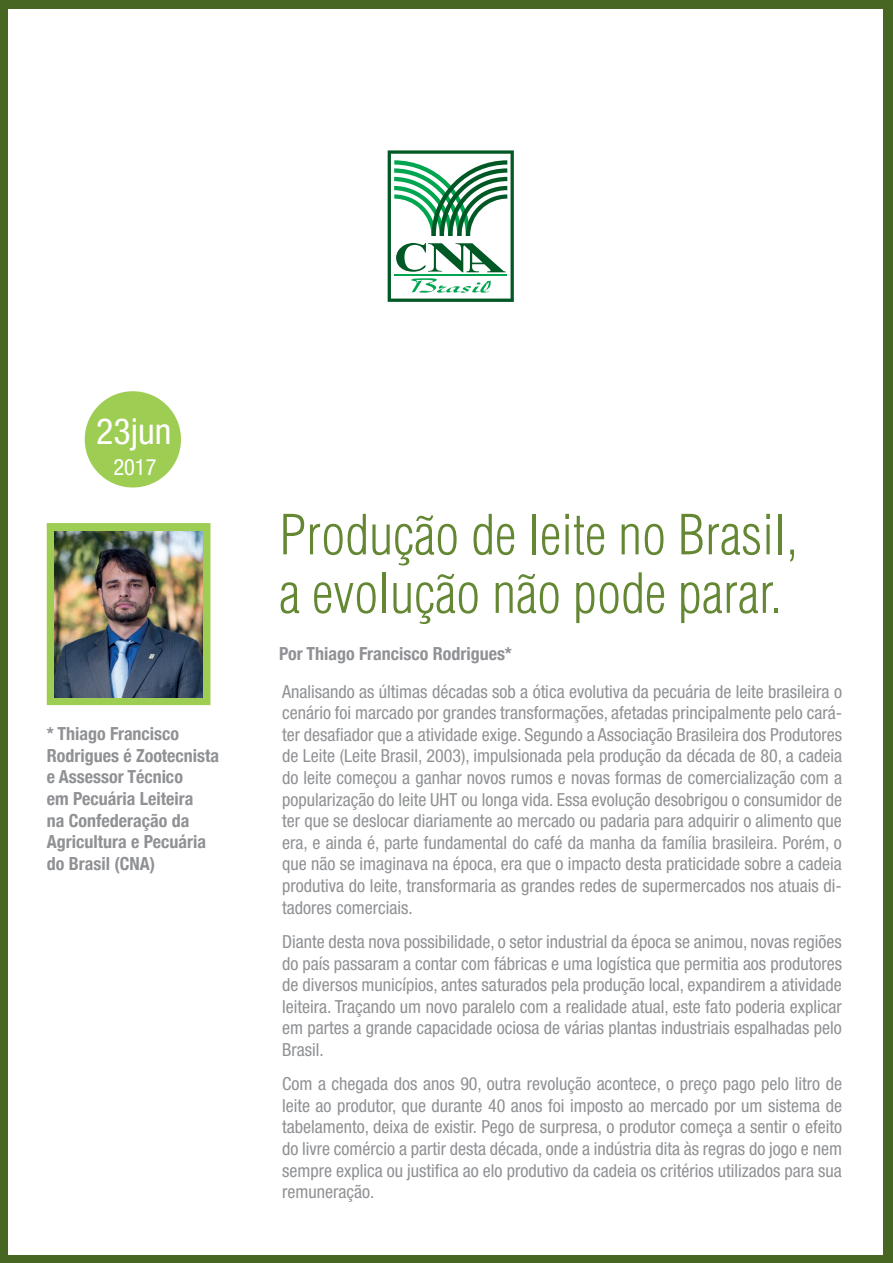
<style>
.page{position:relative;width:893px;height:1263px;background:#476622}
.page>*{position:absolute;margin:0;border:0;box-sizing:border-box;transform-origin:0 0}
.t1{font:300 condensed 54px/58.5px "Helvetica LT Std";color:#648733}
.t2{font:condensed 36px "Helvetica Neue LT Std";color:#fff}
.t3{font:condensed 22.5px "Helvetica Neue LT Std";color:#fff}
.t4{font:condensed 18px/21.6px "Helvetica Neue LT Std";color:#8f9194;text-align:justify}
.t5{font:700 condensed 18px/21.6px "Helvetica Neue";color:#8f9194}
</style>
<div class="page">
<div style="left:9px;top:9px;width:874px;height:1245px;background:#fff"></div>
<div style="left:85px;top:391px;width:96px;height:96px;background:#9ecd53;border-radius:50%"></div>
<svg style="left:388px;top:150px;width:126px;height:152px"></svg>
<div style="left:47px;top:523px;width:163px;height:182px;background:#9ecd53"></div>
<img style="left:55px;top:531px;width:148px;height:167px">
<h2 class="t2" style="left:96px;top:411px;width:77px">23jun</h2>
<p class="t3" style="left:113px;top:454px;width:45px">2017</p>
<p class="t5" style="left:47px;top:722px;width:174px">* Thiago Francisco<br>Rodrigues é Zootecnista e Assessor Técnico<br>em Pecuária Leiteira<br>na Confederação da<br>Agricultura e Pecuária do Brasil (CNA)</p>
<h1 class="t1" style="left:279px;top:505px;width:520px">Produção de leite no Brasil, a evolução não pode parar.</h1>
<p class="t5" style="left:279px;top:642px;width:234px">Por Thiago Francisco Rodrigues*</p>
<p class="t4" style="left:282px;top:680px;width:561px">Analisando as últimas décadas sob a ótica evolutiva da pecuária de leite brasileira o cenário foi marcado por grandes transformações, afetadas principalmente pelo cará&shy;ter desafiador que a atividade exige. Segundo a Associação Brasileira dos Produtores de Leite (Leite Brasil, 2003), impulsionada pela produção da década de 80, a cadeia do leite começou a ganhar novos rumos e novas formas de comercialização com a popularização do leite UHT ou longa vida. Essa evolução desobrigou o consumidor de ter que se deslocar diariamente ao mercado ou padaria para adquirir o alimento que era, e ainda é, parte fundamental do café da manha da família brasileira. Porém, o que não se imaginava na época, era que o impacto desta praticidade sobre a cadeia produtiva do leite, transformaria as grandes redes de supermercados nos atuais di&shy;tadores comerciais.</p>
<p class="t4" style="left:282px;top:931px;width:561px">Diante desta nova possibilidade, o setor industrial da época se animou, novas regiões do país passaram a contar com fábricas e uma logística que permitia aos produtores de diversos municípios, antes saturados pela produção local, expandirem a atividade leiteira. Traçando um novo paralelo com a realidade atual, este fato poderia explicar em partes a grande capacidade ociosa de várias plantas industriais espalhadas pelo Brasil.</p>
<p class="t4" style="left:282px;top:1073px;width:561px">Com a chegada dos anos 90, outra revolução acontece, o preço pago pelo litro de leite ao produtor, que durante 40 anos foi imposto ao mercado por um sistema de tabelamento, deixa de existir. Pego de surpresa, o produtor começa a sentir o efeito do livre comércio a partir desta década, onde a indústria dita às regras do jogo e nem sempre explica ou justifica ao elo produtivo da cadeia os critérios utilizados para sua remuneração.</p>
</div>
